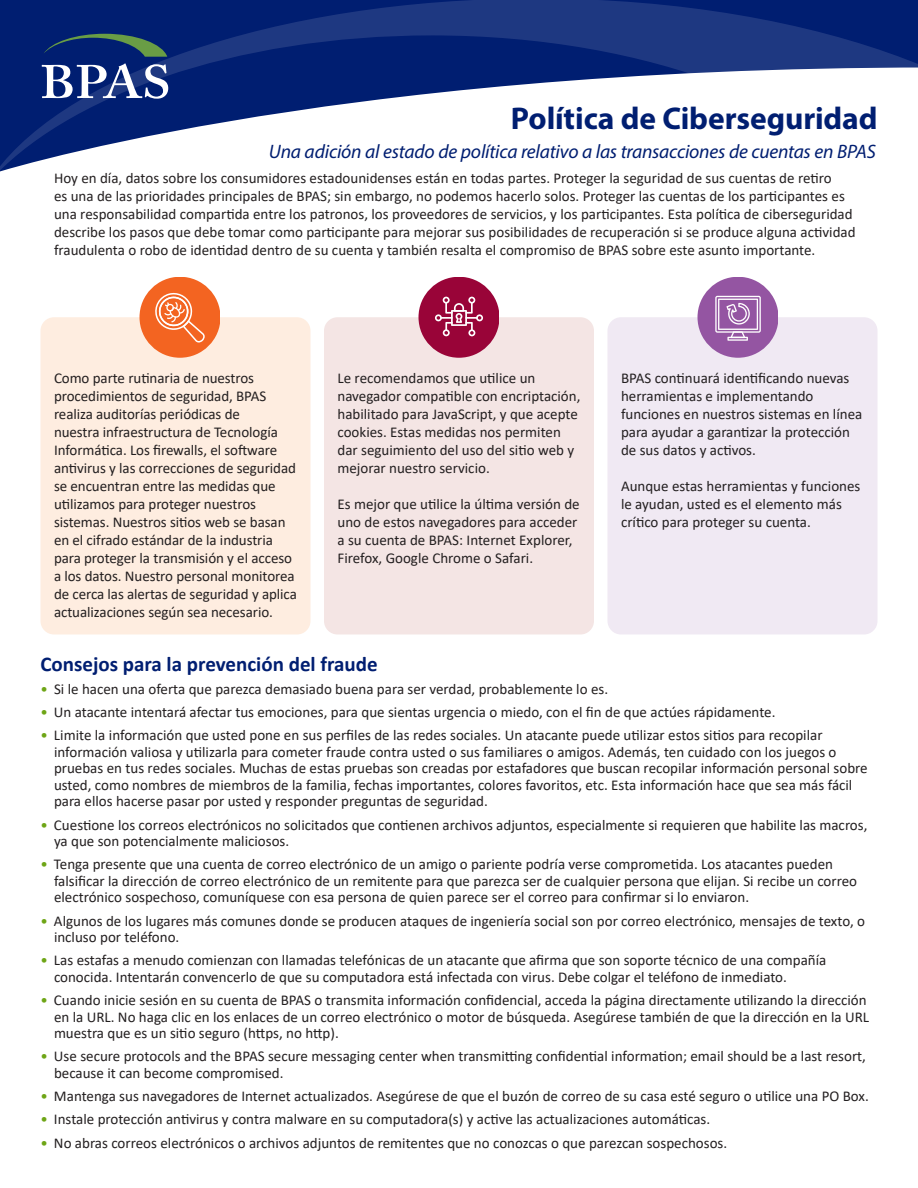
<style>
.page{position:relative;width:918px;height:1188px;background:#fff}
.page>*{position:absolute;margin:0;border:0;box-sizing:border-box;transform-origin:0 0}
.t1{font:600 46.5px "Adobe Caslon Pro";color:#fff;scale:1.11 1}
.t2{font:700 31.5px "Myriad Pro";letter-spacing:-.005em;color:#001e71}
.t3{font:700 21px "Calibri";color:#001e71}
.t4{font:italic 19.5px "Myriad Pro";letter-spacing:-.01em;color:#001e71}
.t5{font:15px/18px "Calibri";color:#231f20}
.s1{color:#6ea516}
</style>
<div class="page">
<svg style="left:0;top:0;width:918px;height:172px"></svg>
<svg style="left:44px;top:34px;width:123px;height:23px;background:#1a3e65"></svg>
<div style="left:324px;top:317px;width:270px;height:317px;background:#f4e5e4;border-radius:14px"></div>
<div style="left:40px;top:317px;width:270px;height:317px;background:#feede0;border-radius:14px"></div>
<div style="left:608px;top:317px;width:270px;height:317px;background:#f0e9f3;border-radius:14px"></div>
<div style="left:140px;top:277px;width:80px;height:81px;background:#f36421;border-radius:40px"></div>
<svg style="left:155px;top:292px;width:50px;height:51px"></svg>
<div style="left:418px;top:277px;width:82px;height:81px;background:#990438;border-radius:40px"></div>
<svg style="left:435px;top:297px;width:48px;height:39px"></svg>
<div style="left:698px;top:277px;width:80px;height:81px;background:#9455a2;border-radius:40px"></div>
<svg style="left:727px;top:337px;width:21px;height:4px"></svg>
<svg style="left:715px;top:296px;width:46px;height:43px"></svg>
<p class="t1" style="left:40px;top:55px;width:119px">BPAS</p>
<p class="t2" style="left:511px;top:97px;width:368px">Política de Ciberseguridad</p>
<p class="t5" style="left:54px;top:169px;width:803px">Hoy en día, datos sobre los consumidores estadounidenses están en todas partes. Proteger la seguridad de sus cuentas de retiro<br>es una de las prioridades principales de BPAS; sin embargo, no podemos hacerlo solos. Proteger las cuentas de los participantes es una responsabilidad compartida entre los patronos, los proveedores de servicios, y los participantes. Esta política de ciberseguridad describe los pasos que debe tomar como participante para mejorar sus posibilidades de recuperación si se produce alguna actividad fraudulenta o robo de identidad dentro de su cuenta y también resalta el compromiso de BPAS sobre este asunto importante.</p>
<p class="t4" style="left:269px;top:139px;width:609px">Una adición al estado de política relativo a las transacciones de cuentas en BPAS</p>
<p class="t5" style="left:54px;top:369px;width:244px">Como parte rutinaria de nuestros procedimientos de seguridad, BPAS realiza auditorías periódicas de<br>nuestra infraestructura de Tecnología Informática. Los firewalls, el software antivirus y las correcciones de seguridad se encuentran entre las medidas que utilizamos para proteger nuestros sistemas. Nuestros sitios web se basan en el cifrado estándar de la industria para proteger la transmisión y el acceso a los datos. Nuestro personal monitorea de cerca las alertas de seguridad y aplica actualizaciones según sea necesario.</p>
<p class="t5" style="left:338px;top:369px;width:244px">Le recomendamos que utilice un navegador compatible con encriptación, habilitado para JavaScript, y que acepte cookies. Estas medidas nos permiten dar seguimiento del uso del sitio web y mejorar nuestro servicio.</p>
<p class="t5" style="left:338px;top:495px;width:244px">Es mejor que utilice la última versión de uno de estos navegadores para acceder a su cuenta de BPAS: Internet Explorer, Firefox, Google Chrome o Safari.</p>
<p class="t5" style="left:621px;top:369px;width:243px">BPAS continuará identificando nuevas herramientas e implementando funciones en nuestros sistemas en línea para ayudar a garantizar la protección de sus datos y activos.</p>
<p class="t5" style="left:621px;top:477px;width:241px">Aunque estas herramientas y funciones le ayudan, usted es el elemento más crítico para proteger su cuenta.</p>
<p class="t3" style="left:40px;top:649px;width:339px">Consejos para la prevención del fraude</p>
<p class="t5" style="left:40px;top:679px;width:569px"><span class="s1">•</span> Si le hacen una oferta que parezca demasiado buena para ser verdad, probablemente lo es.</p>
<p class="t5" style="left:40px;top:703px;width:736px"><span class="s1">•</span> Un atacante intentará afectar tus emociones, para que sientas urgencia o miedo, con el fin de que actúes rápidamente.</p>
<p class="t5" style="left:54px;top:727px;width:815px;line-height:16.5px;text-indent:-14px"><span class="s1">•</span> Limite la información que usted pone en sus perfiles de las redes sociales. Un atacante puede utilizar estos sitios para recopilar información valiosa y utilizarla para cometer fraude contra usted o sus familiares o amigos. Además, ten cuidado con los juegos o pruebas en tus redes sociales. Muchas de estas pruebas son creadas por estafadores que buscan recopilar información personal sobre usted, como nombres de miembros de la familia, fechas importantes, colores favoritos, etc. Esta información hace que sea más fácil para ellos hacerse pasar por usted y responder preguntas de seguridad.</p>
<p class="t5" style="left:54px;top:816px;width:815px;line-height:16.5px;text-indent:-14px"><span class="s1">•</span> Cuestione los correos electrónicos no solicitados que contienen archivos adjuntos, especialmente si requieren que habilite las macros, ya que son potencialmente maliciosos.</p>
<p class="t5" style="left:54px;top:856px;width:805px;line-height:16.5px;text-indent:-14px"><span class="s1">•</span> Tenga presente que una cuenta de correo electrónico de un amigo o pariente podría verse comprometida. Los atacantes pueden falsificar la dirección de correo electrónico de un remitente para que parezca ser de cualquier persona que elijan. Si recibe un correo electrónico sospechoso, comuníquese con esa persona de quien parece ser el correo para confirmar si lo enviaron.</p>
<p class="t5" style="left:54px;top:912px;width:813px;line-height:16.5px;text-indent:-14px"><span class="s1">•</span> Algunos de los lugares más comunes donde se producen ataques de ingeniería social son por correo electrónico, mensajes de texto, o incluso por teléfono.</p>
<p class="t5" style="left:54px;top:952px;width:774px;line-height:16.5px;text-indent:-14px"><span class="s1">•</span> Las estafas a menudo comienzan con llamadas telefónicas de un atacante que afirma que son soporte técnico de una compañía conocida. Intentarán convencerlo de que su computadora está infectada con virus. Debe colgar el teléfono de inmediato.</p>
<p class="t5" style="left:54px;top:991px;width:817px;line-height:16.5px;text-indent:-14px"><span class="s1">•</span> Cuando inicie sesión en su cuenta de BPAS o transmita información confidencial, acceda la página directamente utilizando la dirección en la URL. No haga clic en los enlaces de un correo electrónico o motor de búsqueda. Asegúrese también de que la dirección en la URL muestra que es un sitio seguro (https, no http).</p>
<p class="t5" style="left:54px;top:1048px;width:814px;line-height:16.5px;text-indent:-14px"><span class="s1">•</span> Use secure protocols and the BPAS secure messaging center when transmitting confidential information; email should be a last resort, because it can become compromised.</p>
<p class="t5" style="left:40px;top:1087px;width:830px"><span class="s1">•</span> Mantenga sus navegadores de Internet actualizados. Asegúrese de que el buzón de correo de su casa esté seguro o utilice una PO Box.</p>
<p class="t5" style="left:40px;top:1110px;width:671px"><span class="s1">•</span> Instale protección antivirus y contra malware en su computadora(s) y active las actualizaciones automáticas.</p>
<p class="t5" style="left:40px;top:1133px;width:688px"><span class="s1">•</span> No abras correos electrónicos o archivos adjuntos de remitentes que no conozcas o que parezcan sospechosos.</p>
</div>
